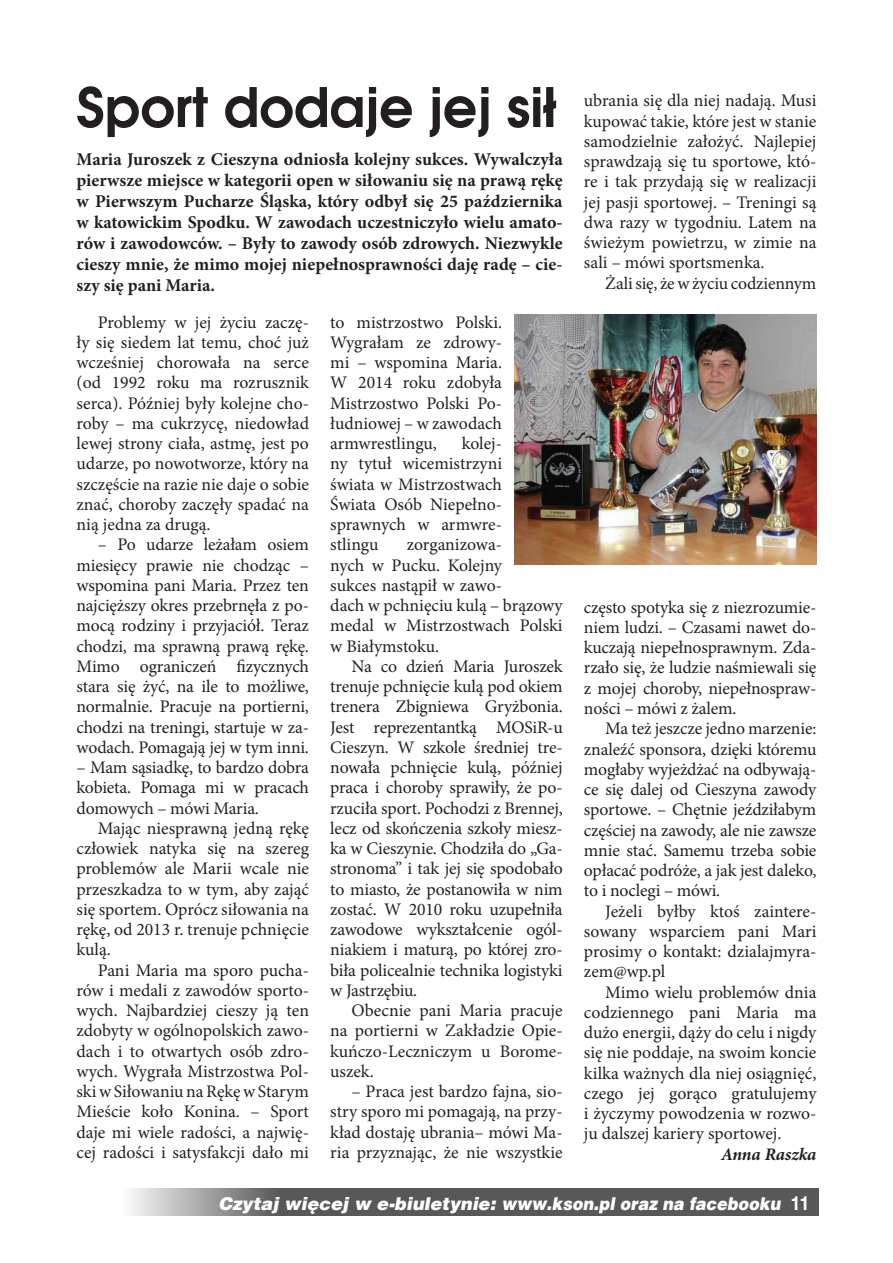
<style>
.page{position:relative;width:893px;height:1263px;background:#fff}
.page>*{position:absolute;margin:0;border:0;box-sizing:border-box;transform-origin:0 0}
.t1{font:700 54px "Avalon";color:#231f20}
.t2{font:700 18px/21px "Minion Pro";color:#231f20;text-align:justify}
.t3{font:17.7px/20.2px "Minion Pro";letter-spacing:-.005em;color:#231f20;text-align:justify}
.t4{font:italic 900 17.7px "Switzerland";color:#fff}
.t5{font:italic 700 17.7px "Minion Pro";letter-spacing:-.005em;color:#231f20}
.s1{font-family:"Switzerland Condensed";font-weight:700;font-style:normal;font-size:18px}
</style>
<div class="page">
<svg style="left:131px;top:1188px;width:687px;height:28px;background:#67686a"></svg>
<img style="left:515px;top:315px;width:301px;height:250px">
<h1 class="t1" style="left:77px;top:73px;width:481px">Sport dodaje jej sił</h1>
<p class="t2" style="left:77px;top:148px;width:488px">Maria Juroszek z Cieszyna odniosła kolejny sukces. Wywalczyła pierwsze miejsce w kategorii open w siłowaniu się na prawą rękę w Pierwszym Pucharze Śląska, który odbył się 25 października w katowickim Spodku. W zawodach uczestniczyło wielu amato&shy;rów i zawodowców. – Były to zawody osób zdrowych. Niezwykle cieszy mnie, że mimo mojej niepełnosprawności daję radę – cie&shy;szy się pani Maria.</p>
<p class="t3" style="left:77px;top:312px;width:234px;text-indent:21px">Problemy w jej życiu zaczę&shy;ły się siedem lat temu, choć już wcześniej chorowała na serce (od 1992 roku ma rozrusznik serca). Później były kolejne cho&shy;roby – ma cukrzycę, niedowład lewej strony ciała, astmę, jest po udarze, po nowotworze, który na szczęście na razie nie daje o sobie znać, choroby zaczęły spadać na nią jedna za drugą.</p>
<p class="t3" style="left:77px;top:535px;width:234px;text-indent:21px">– Po udarze leżałam osiem miesięcy prawie nie chodząc – wspomina pani Maria. Przez ten najcięższy okres przebrnęła z po&shy;mocą rodziny i przyjaciół. Teraz chodzi, ma sprawną prawą rękę.<br>Mimo ograniczeń fizycznych stara się żyć, na ile to możliwe, normalnie. Pracuje na portierni, chodzi na treningi, startuje w za&shy;wodach. Pomagają jej w tym inni.</p>
<p class="t3" style="left:77px;top:757px;width:234px">– Mam sąsiadkę, to bardzo dobra kobieta. Pomaga mi w pracach domowych – mówi Maria.</p>
<p class="t3" style="left:77px;top:818px;width:234px;text-indent:21px">Mając niesprawną jedną rękę człowiek natyka się na szereg problemów ale Marii wcale nie przeszkadza to w tym, aby zająć się sportem. Oprócz siłowania na rękę, od 2013 r. trenuje pchnięcie kulą.</p>
<p class="t3" style="left:77px;top:960px;width:234px;text-indent:21px">Pani Maria ma sporo pucha&shy;rów i medali z zawodów sporto&shy;wych. Najbardziej cieszy ją ten zdobyty w ogólnopolskich zawo&shy;dach i to otwartych osób zdro&shy;wych. Wygrała Mistrzostwa Pol&shy;ski w Siłowaniu na Rękę w Starym Mieście koło Konina. – Sport daje mi wiele radości, a najwię&shy;cej radości i satysfakcji dało mi</p>
<p class="t3" style="left:330px;top:312px;width:173px">to mistrzostwo Polski.<br>Wygrałam ze zdrowy&shy;mi – wspomina Maria.<br>W 2014 roku zdobyła Mistrzostwo Polski Po&shy;łudniowej – w zawodach armwrestlingu,</p>
<p class="t3" style="left:330px;top:433px;width:173px;text-indent:131px">kolej&shy;ny tytuł wicemistrzyni świata w Mistrzostwach Świata Osób Niepełno&shy;sprawnych w armwre&shy;stlingu</p>
<p class="t3" style="left:330px;top:535px;width:234px;text-align:left;text-indent:76px">zorganizowa-<br>nych w Pucku. Kolejny<br>sukces nastąpił w zawo-<br>dach w pchnięciu kulą – brązowy medal w Mistrzostwach Polski w Białymstoku.</p>
<p class="t3" style="left:330px;top:656px;width:234px;text-indent:21px">Na co dzień Maria Juroszek trenuje pchnięcie kulą pod okiem trenera Zbigniewa Gryżbonia.<br>Jest reprezentantką MOSiR-u Cieszyn. W szkole średniej tre&shy;nowała pchnięcie kulą, później praca i choroby sprawiły, że po&shy;rzuciła sport. Pochodzi z Brennej, lecz od skończenia szkoły miesz&shy;ka w Cieszynie. Chodziła do „Ga&shy;stronoma” i tak jej się spodobało to miasto, że postanowiła w nim zostać. W 2010 roku uzupełniła zawodowe wykształcenie ogól&shy;niakiem i maturą, po której zro&shy;biła policealnie technika logistyki w Jastrzębiu.</p>
<p class="t3" style="left:330px;top:1000px;width:234px;text-indent:21px">Obecnie pani Maria pracuje na portierni w Zakładzie Opie&shy;kuńczo-Leczniczym u Borome&shy;uszek.</p>
<p class="t3" style="left:330px;top:1081px;width:234px;text-indent:21px">– Praca jest bardzo fajna, sio&shy;stry sporo mi pomagają, na przy&shy;kład dostaję ubrania– mówi Ma&shy;ria przyznając, że nie wszystkie</p>
<p class="t3" style="left:584px;top:91px;width:234px">ubrania się dla niej nadają. Musi kupować takie, które jest w stanie samodzielnie założyć. Najlepiej sprawdzają się tu sportowe, któ&shy;re i tak przydają się w realizacji jej pasji sportowej. – Treningi są dwa razy w tygodniu. Latem na świeżym powietrzu, w zimie na sali – mówi sportsmenka.</p>
<p class="t3" style="left:605px;top:273px;width:213px">Żali się, że w życiu codziennym</p>
<p class="t3" style="left:584px;top:597px;width:234px">często spotyka się z niezrozumie&shy;niem ludzi. – Czasami nawet do&shy;kuczają niepełnosprawnym. Zda&shy;rzało się, że ludzie naśmiewali się z mojej choroby, niepełnospraw&shy;ności – mówi z żalem.</p>
<p class="t3" style="left:584px;top:718px;width:234px;text-indent:21px">Ma też jeszcze jedno marzenie: znaleźć sponsora, dzięki któremu mogłaby wyjeżdżać na odbywają&shy;ce się dalej od Cieszyna zawody sportowe. – Chętnie jeździłabym częściej na zawody, ale nie zawsze mnie stać. Samemu trzeba sobie opłacać podróże, a jak jest daleko, to i noclegi – mówi.</p>
<p class="t3" style="left:584px;top:901px;width:234px;text-indent:21px">Jeżeli byłby ktoś zaintere&shy;sowany wsparciem pani Mari prosimy o kontakt: dzialajmyra&shy;zem@wp.pl</p>
<p class="t3" style="left:584px;top:982px;width:234px;text-indent:21px">Mimo wielu problemów dnia codziennego pani Maria ma dużo energii, dąży do celu i nigdy się nie poddaje, na swoim koncie kilka ważnych dla niej osiągnięć, czego jej gorąco gratulujemy i życzymy powodzenia w rozwo&shy;ju dalszej kariery sportowej.</p>
<p class="t5" style="left:721px;top:1141px;width:97px">Anna Raszka</p>
<p class="t4" style="left:218px;top:1193px;width:592px">Czytaj więcej w e-biuletynie: www.kson.pl oraz na facebooku <span class="s1">11</span></p>
</div>
